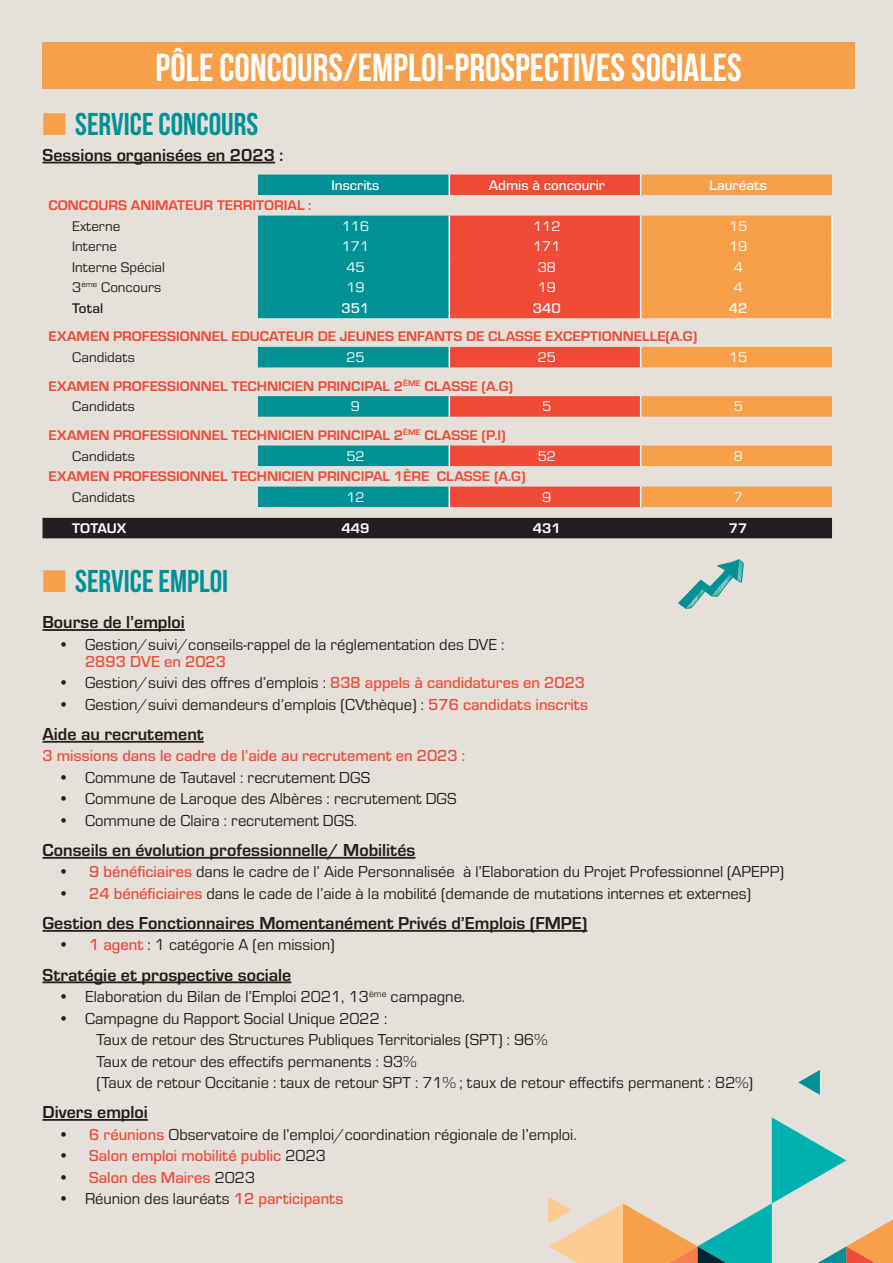
<style>
.page{position:relative;width:893px;height:1263px;background:#e6e0da}
.page>*{position:absolute;margin:0;border:0;box-sizing:border-box;transform-origin:0 0}
.t1{font:39px "Bebas Neue";color:#fff}
.t2{font:31.5px "Bebas Neue";color:#009196}
.t3{font:700 31.5px "Bebas Neue";color:#009196}
.t4{font:700 18px "Eurostile";color:#231f20}
.t5{font:16.5px/17.2px "Eurostile";color:#231f20}
.t6{font:500 16.5px "Eurostile";color:#ef4b37}
.t7{font:700 14.4px "Eurostile";color:#ef4b37;scale:1.04 1}
.t8{font:14.4px "Eurostile";color:#231f20;scale:1.04 1}
.t9{font:14.4px "Eurostile";color:#fff;scale:1.04 1}
.t10{font:500 14.4px "Eurostile";color:#fff;scale:1.04 1}
.t11{font:700 14.4px "Eurostile";color:#fff;scale:1.04 1}
.t12{font:500 14.4px "Eurostile";letter-spacing:.005em;color:#231f20;scale:1.04 1}
.s1{font-weight:700}
.s2{color:#f89f49}
.s3{font-weight:400}
.s4{font-weight:500;color:#ef4b37}
.s5{font-weight:500}
.s6{font-weight:400;color:#231f20}
.s7{color:#231f20}
</style>
<div class="page">
<div style="left:43px;top:43px;width:812px;height:46px;background:#f89f49"></div>
<hr style="left:43px;top:162px;width:232px;height:1px;background:#231f20">
<svg style="left:258px;top:175px;width:191px;height:332px;fill:#009196"></svg>
<svg style="left:449px;top:175px;width:192px;height:332px;fill:#ef4b37"></svg>
<svg style="left:641px;top:175px;width:191px;height:332px;fill:#f89f49"></svg>
<div style="left:43px;top:518px;width:789px;height:20px;background:#231f20"></div>
<svg style="left:449px;top:175px;width:1px;height:20px"></svg>
<svg style="left:449px;top:216px;width:1px;height:102px"></svg>
<svg style="left:640px;top:216px;width:1px;height:102px"></svg>
<svg style="left:449px;top:347px;width:1px;height:20px"></svg>
<svg style="left:449px;top:396px;width:1px;height:21px"></svg>
<svg style="left:449px;top:445px;width:1px;height:21px"></svg>
<svg style="left:449px;top:487px;width:1px;height:20px"></svg>
<svg style="left:640px;top:175px;width:1px;height:20px"></svg>
<hr style="left:831px;top:216px;width:2px;height:20px;background:#fff">
<hr style="left:831px;top:236px;width:2px;height:21px;background:#fff">
<hr style="left:831px;top:257px;width:2px;height:20px;background:#fff">
<hr style="left:831px;top:277px;width:2px;height:21px;background:#fff">
<hr style="left:831px;top:298px;width:2px;height:20px;background:#fff">
<svg style="left:640px;top:347px;width:1px;height:20px"></svg>
<svg style="left:640px;top:396px;width:1px;height:21px"></svg>
<svg style="left:640px;top:445px;width:1px;height:21px"></svg>
<svg style="left:640px;top:487px;width:1px;height:20px"></svg>
<hr style="left:43px;top:629px;width:142px;height:2px;background:#231f20">
<hr style="left:43px;top:741px;width:161px;height:2px;background:#231f20">
<hr style="left:43px;top:857px;width:372px;height:2px;background:#231f20">
<hr style="left:43px;top:930px;width:544px;height:2px;background:#231f20">
<hr style="left:43px;top:981px;width:248px;height:2px;background:#231f20">
<hr style="left:43px;top:1119px;width:105px;height:2px;background:#231f20">
<svg style="left:678px;top:559px;width:66px;height:50px"></svg>
<svg style="left:798px;top:1070px;width:22px;height:25px"></svg>
<svg style="left:548px;top:1117px;width:345px;height:146px"></svg>
<p class="t1" style="left:156px;top:46px;width:588px"><span class="s1">PÔLE CONCOURS</span>/EMPLOI-PROSPECTIVES SOCIALES</p>
<p class="t2" style="left:43px;top:107px;width:217px"><span class="s2">■</span> <span class="s1">SERVICE</span> CONCOURS</p>
<p class="t4" style="left:43px;top:142px;width:242px">Sessions organisées en 2023 :</p>
<p class="t10" style="left:332px;top:175px;width:48px">Inscrits</p>
<p class="t10" style="left:489px;top:175px;width:113px">Admis à concourir</p>
<p class="t10" style="left:709px;top:175px;width:57px">Lauréats</p>
<p class="t7" style="left:49px;top:195px;width:254px">CONCOURS ANIMATEUR TERRITORIAL :</p>
<p class="t8" style="left:72px;top:216px;width:48px">Externe</p>
<p class="t9" style="left:342px;top:216px;width:28px">116</p>
<p class="t9" style="left:533px;top:216px;width:28px">112</p>
<p class="t9" style="left:729px;top:216px;width:19px">15</p>
<p class="t8" style="left:72px;top:237px;width:44px">Interne</p>
<p class="t9" style="left:342px;top:237px;width:28px">171</p>
<p class="t9" style="left:533px;top:237px;width:28px">171</p>
<p class="t9" style="left:729px;top:237px;width:19px">19</p>
<p class="t8" style="left:72px;top:257px;width:91px">Interne Spécial</p>
<p class="t9" style="left:346px;top:257px;width:19px">45</p>
<p class="t9" style="left:538px;top:257px;width:19px">38</p>
<p class="t9" style="left:734px;top:257px;width:10px">4</p>
<p class="t8" style="left:72px;top:278px;width:87px">3<sup>ème</sup> Concours</p>
<p class="t9" style="left:346px;top:278px;width:19px">19</p>
<p class="t9" style="left:538px;top:278px;width:19px">19</p>
<p class="t9" style="left:734px;top:278px;width:10px">4</p>
<p class="t12" style="left:72px;top:298px;width:31px">Total</p>
<p class="t10" style="left:342px;top:298px;width:28px">351</p>
<p class="t10" style="left:533px;top:298px;width:28px">340</p>
<p class="t10" style="left:729px;top:298px;width:19px">42</p>
<p class="t7" style="left:49px;top:326px;width:625px">EXAMEN PROFESSIONNEL EDUCATEUR DE JEUNES ENFANTS DE CLASSE EXCEPTIONNELLE(A.G)</p>
<p class="t8" style="left:72px;top:347px;width:62px">Candidats</p>
<p class="t9" style="left:346px;top:347px;width:19px">25</p>
<p class="t9" style="left:538px;top:347px;width:19px">25</p>
<p class="t9" style="left:729px;top:347px;width:19px">15</p>
<p class="t7" style="left:49px;top:376px;width:448px">EXAMEN PROFESSIONNEL TECHNICIEN PRINCIPAL 2<sup>ÈME</sup> CLASSE (A.G)</p>
<p class="t8" style="left:72px;top:397px;width:62px">Candidats</p>
<p class="t9" style="left:351px;top:397px;width:10px">9</p>
<p class="t9" style="left:542px;top:397px;width:10px">5</p>
<p class="t9" style="left:734px;top:397px;width:10px">5</p>
<p class="t7" style="left:49px;top:425px;width:441px">EXAMEN PROFESSIONNEL TECHNICIEN PRINCIPAL 2<sup>ÈME</sup> CLASSE (P.I)</p>
<p class="t8" style="left:72px;top:446px;width:62px">Candidats</p>
<p class="t9" style="left:346px;top:446px;width:19px">52</p>
<p class="t9" style="left:538px;top:446px;width:19px">52</p>
<p class="t9" style="left:734px;top:446px;width:10px">8</p>
<p class="t7" style="left:49px;top:466px;width:460px">EXAMEN PROFESSIONNEL TECHNICIEN PRINCIPAL 1ÈRE CLASSE (A.G)</p>
<p class="t8" style="left:72px;top:487px;width:62px">Candidats</p>
<p class="t9" style="left:346px;top:487px;width:19px">12</p>
<p class="t9" style="left:542px;top:487px;width:10px">9</p>
<p class="t9" style="left:734px;top:487px;width:10px">7</p>
<p class="t11" style="left:72px;top:518px;width:53px">TOTAUX</p>
<p class="t11" style="left:341px;top:518px;width:29px">449</p>
<p class="t11" style="left:533px;top:518px;width:29px">431</p>
<p class="t11" style="left:729px;top:518px;width:20px">77</p>
<p class="t3" style="left:43px;top:563px;width:187px"><span class="s2">■</span> SERVICE <span class="s3">EMPLOI</span></p>
<p class="t4" style="left:43px;top:609px;width:144px">Bourse de l’emploi</p>
<p class="t5" style="left:85px;top:635px;width:421px;text-indent:-27px">• Gestion/suivi/conseils-rappel de la réglementation des DVE :<br><span class="s4">2893 DVE en 2023</span></p>
<p class="t5" style="left:58px;top:673px;width:529px">• Gestion/suivi des offres d’emplois : <span class="s4">838 appels à candidatures en 2023</span></p>
<p class="t5" style="left:58px;top:695px;width:532px">• Gestion/suivi demandeurs d’emplois (CVthèque) : <span class="s4">576 candidats inscrits</span></p>
<p class="t4" style="left:43px;top:721px;width:163px">Aide au recrutement</p>
<p class="t6" style="left:43px;top:745px;width:424px">3 missions dans le cadre de l’aide au recrutement en 2023 :</p>
<p class="t5" style="left:58px;top:768px;width:314px">• Commune de Tautavel : recrutement DGS</p>
<p class="t5" style="left:58px;top:789px;width:400px">• Commune de Laroque des Albères : recrutement DGS</p>
<p class="t5" style="left:58px;top:811px;width:301px">• Commune de Claira : recrutement DGS.</p>
<p class="t4" style="left:43px;top:837px;width:374px">Conseils en évolution professionnelle/ Mobilités</p>
<p class="t5" style="left:58px;top:862px;width:727px"><span class="s5">•</span> <span class="s4">9 bénéficiaires</span> dans le cadre de l’ Aide Personnalisée à l’Elaboration du Projet Professionnel (APEPP)</p>
<p class="t5" style="left:58px;top:884px;width:695px"><span class="s5">•</span> <span class="s4">24 bénéficiaires</span> dans le cade de l’aide à la mobilité (demande de mutations internes et externes)</p>
<p class="t4" style="left:43px;top:910px;width:546px">Gestion des Fonctionnaires Momentanément Privés d’Emplois (FMPE)</p>
<p class="t5" style="left:58px;top:935px;width:278px"><span class="s5">•</span> <span class="s4">1 agent</span> : 1 catégorie A (en mission)</p>
<p class="t4" style="left:43px;top:961px;width:250px">Stratégie et prospective sociale</p>
<p class="t5" style="left:58px;top:987px;width:409px">• Elaboration du Bilan de l’Emploi 2021, 13<sup>ème</sup> campagne.</p>
<p class="t5" style="left:58px;top:1008px;width:331px">• Campagne du Rapport Social Unique 2022 :</p>
<p class="t5" style="left:97px;top:1030px;width:452px">Taux de retour des Structures Publiques Territoriales (SPT) : 96%</p>
<p class="t5" style="left:97px;top:1052px;width:321px">Taux de retour des effectifs permanents : 93%</p>
<p class="t5" style="left:97px;top:1073px;width:658px">(Taux de retour Occitanie : taux de retour SPT : 71% ; taux de retour effectifs permanent : 82%)</p>
<p class="t4" style="left:43px;top:1099px;width:107px">Divers emploi</p>
<p class="t5" style="left:58px;top:1125px;width:520px">• <span class="s4">6 réunions</span> Observatoire de l’emploi/coordination régionale de l’emploi.</p>
<p class="t6" style="left:58px;top:1144px;width:269px"><span class="s6">•</span> Salon emploi mobilité public <span class="s6">2023</span></p>
<p class="t6" style="left:58px;top:1166px;width:199px"><span class="s7">•</span> Salon des Maires <span class="s6">2023</span></p>
<p class="t5" style="left:58px;top:1189px;width:287px">• Réunion des lauréats <span class="s4">12 participants</span></p>
</div>
